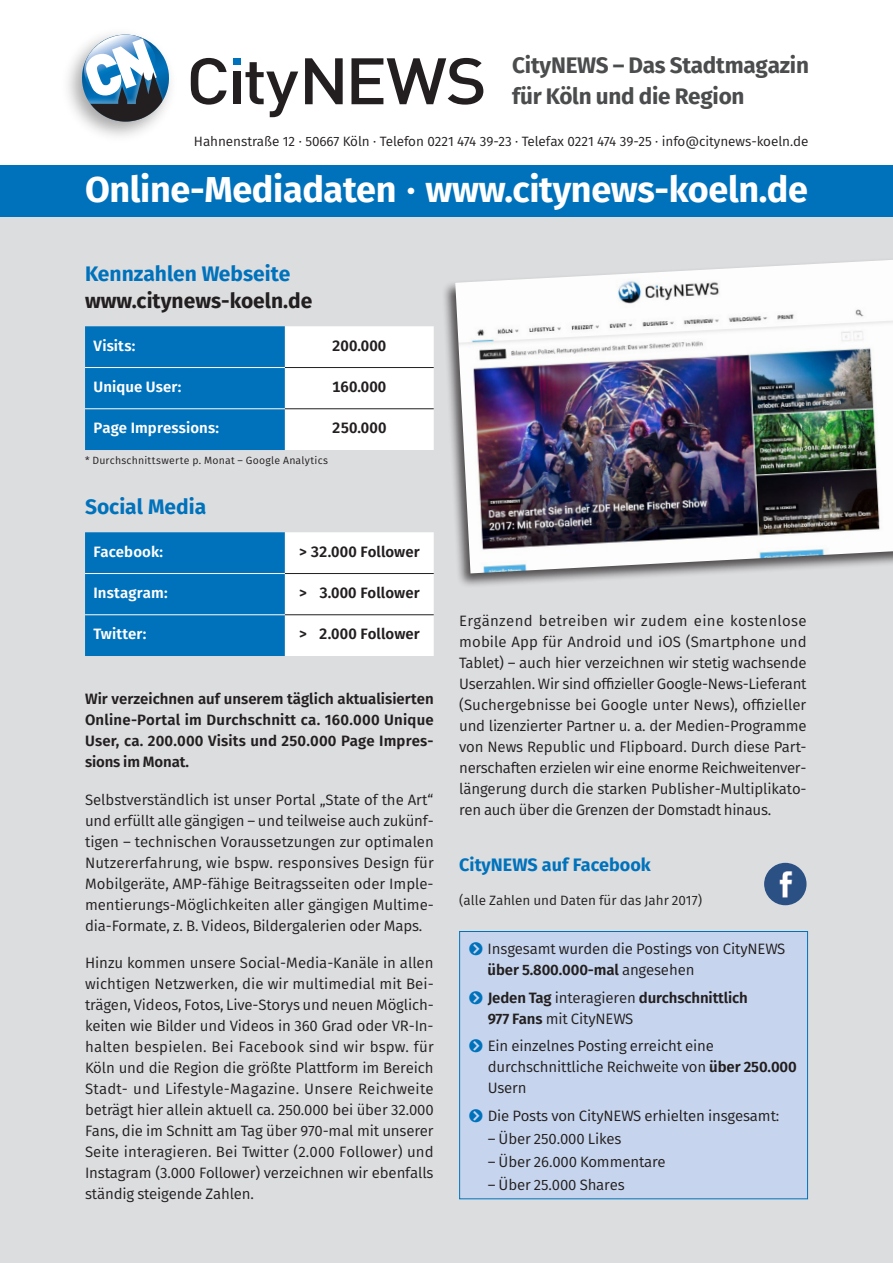
<style>
.page{position:relative;width:893px;height:1263px;background:#fff}
.page>*{position:absolute;margin:0;border:0;box-sizing:border-box;transform-origin:0 0}
.t1{font:700 36px "Fira Sans";letter-spacing:-.01em;color:#fff}
.t2{font:700 22.5px/31.5px "Fira Sans";letter-spacing:-.01em;color:#4b4c4d}
.t3{font:700 21px "Fira Sans";color:#0072bc}
.t4{font:700 21px "Fira Sans";color:#231f20}
.t5{font:700 18px "Fira Sans";color:#0072bc}
.t6{font:15px/21px "Fira Sans";letter-spacing:-.01em;color:#231f20}
.t7{font:600 15px/21px "Fira Sans";letter-spacing:.005em;color:#231f20;text-align:justify}
.t8{font:600 15px "Fira Sans";letter-spacing:.005em;color:#fff}
.t9{font:13.5px "Fira Sans";letter-spacing:-.005em;color:#231f20}
.t10{font:10.5px "Fira Sans";letter-spacing:.02em;color:#231f20}
.s1{font-weight:600}
.s2{font-weight:400}
</style>
<div class="page">
<div style="left:0;top:208px;width:893px;height:1055px;background:#dcdddf"></div>
<div style="left:0;top:166px;width:893px;height:51px;background:#0072bc"></div>
<svg style="left:191px;top:58px;width:36px;height:47px"></svg>
<div style="left:233px;top:72px;width:7px;height:32px;background:#231f20"></div>
<svg style="left:246px;top:62px;width:52px;height:55px"></svg>
<svg style="left:305px;top:58px;width:38px;height:46px"></svg>
<svg style="left:351px;top:58px;width:132px;height:47px"></svg>
<div style="left:233px;top:58px;width:7px;height:7px;background:#0072bc"></div>
<img style="left:68px;top:34px;width:78px;height:102px">
<svg style="left:76px;top:35px;width:94px;height:93px"></svg>
<svg style="left:85px;top:326px;width:349px;height:124px;background:#6daed8"></svg>
<hr style="left:285px;top:367px;width:149px;height:1px;background:#231f20">
<hr style="left:285px;top:408px;width:149px;height:1px;background:#231f20">
<hr style="left:85px;top:367px;width:200px;height:1px;background:#fff">
<hr style="left:85px;top:408px;width:200px;height:1px;background:#fff">
<svg style="left:85px;top:532px;width:349px;height:124px;background:#6daed8"></svg>
<hr style="left:285px;top:573px;width:149px;height:1px;background:#231f20">
<hr style="left:285px;top:614px;width:149px;height:1px;background:#231f20">
<hr style="left:85px;top:614px;width:200px;height:1px;background:#fff">
<hr style="left:85px;top:573px;width:200px;height:1px;background:#fff">
<img style="left:764px;top:863px;width:43px;height:42px;border-radius:21px">
<div style="left:460px;top:931px;width:347px;height:268px;background:#c6d5ed"></div>
<div style="left:459px;top:931px;width:349px;height:268px;border:1px solid #0072bc"></div>
<div style="left:442px;top:257px;width:451px;height:331px;background:#231f20;opacity:.75"></div>
<img style="left:455px;top:260px;width:438px;height:313px">
<h2 class="t2" style="left:512px;top:48px;width:298px">CityNEWS – Das Stadtmagazin für Köln und die Region</h2>
<p class="t9" style="left:194px;top:131px;width:616px">Hahnenstraße 12 · 50667 Köln · Telefon 0221 474 39-23 · Telefax 0221 474 39-25 · info@citynews-koeln.de</p>
<h1 class="t1" style="left:85px;top:159px;width:724px">Online-Mediadaten · www.citynews-koeln.de</h1>
<h3 class="t3" style="left:85px;top:256px;width:207px">Kennzahlen Webseite</h3>
<h3 class="t4" style="left:85px;top:283px;width:229px">www.citynews-koeln.de</h3>
<p class="t8" style="left:94px;top:333px;width:43px">Visits:</p>
<p class="t7" style="left:332px;top:334px;width:56px">200.000</p>
<p class="t8" style="left:94px;top:374px;width:89px">Unique User:</p>
<p class="t7" style="left:332px;top:375px;width:56px">160.000</p>
<p class="t8" style="left:94px;top:415px;width:127px">Page Impressions:</p>
<p class="t7" style="left:332px;top:416px;width:56px">250.000</p>
<p class="t10" style="left:85px;top:453px;width:245px">* Durchschnittswerte p. Monat – Google Analytics</p>
<h3 class="t3" style="left:85px;top:489px;width:123px">Social Media</h3>
<p class="t8" style="left:94px;top:539px;width:71px">Facebook:</p>
<p class="t7" style="left:299px;top:540px;width:123px">&gt; 32.000 Follower</p>
<p class="t8" style="left:94px;top:580px;width:76px">Instagram:</p>
<p class="t7" style="left:299px;top:581px;width:122px">&gt; 3.000 Follower</p>
<p class="t8" style="left:94px;top:621px;width:54px">Twitter:</p>
<p class="t7" style="left:299px;top:622px;width:123px">&gt; 2.000 Follower</p>
<p class="t7" style="left:85px;top:688px;width:350px">Wir verzeichnen auf unserem täglich aktualisierten Online-Portal im Durchschnitt ca. 160.000 Unique User, ca. 200.000 Visits und 250.000 Page Impres&shy;sions im Monat.</p>
<p class="t6" style="left:85px;top:789px;width:350px;text-align:justify">Selbstverständlich ist unser Portal „State of the Art“ und erfüllt alle gängigen – und teilweise auch zukünf&shy;tigen – technischen Voraussetzungen zur optimalen Nutzererfahrung, wie bspw. responsives Design für Mobilgeräte, AMP-fähige Beitragsseiten oder Imple&shy;mentierungs-Möglichkeiten aller gängigen Multime&shy;dia-Formate, z. B. Videos, Bildergalerien oder Maps.</p>
<p class="t6" style="left:85px;top:952px;width:350px">Hinzu kommen unsere Social-Media-Kanäle in allen wichtigen Netzwerken, die wir multimedial mit Bei&shy;trägen, Videos, Fotos, Live-Storys und neuen Möglich&shy;keiten wie Bilder und Videos in 360 Grad oder VR-In&shy;halten bespielen. Bei Facebook sind wir bspw. für Köln und die Region die größte Plattform im Bereich Stadt- und Lifestyle-Magazine. Unsere Reichweite beträgt hier allein aktuell ca. 250.000 bei über 32.000<br>Fans, die im Schnitt am Tag über 970-mal mit unserer Seite interagieren. Bei Twitter (2.000 Follower) und Instagram (3.000 Follower) verzeichnen wir ebenfalls ständig steigende Zahlen.</p>
<p class="t6" style="left:459px;top:610px;width:349px;text-align:justify">Ergänzend betreiben wir zudem eine kostenlose mobile App für Android und iOS (Smartphone und Tablet) – auch hier verzeichnen wir stetig wachsende Userzahlen. Wir sind offizieller Google-News-Lieferant (Suchergebnisse bei Google unter News), offizieller und lizenzierter Partner u. a. der Medien-Programme von News Republic und Flipboard. Durch diese Part&shy;nerschaften erzielen wir eine enorme Reichweitenver&shy;längerung durch die starken Publisher-Multiplikato&shy;ren auch über die Grenzen der Domstadt hinaus.</p>
<p class="t5" style="left:459px;top:849px;width:193px">CityNEWS auf Facebook</p>
<p class="t9" style="left:459px;top:890px;width:244px">(alle Zahlen und Daten für das Jahr 2017)</p>
<p class="t6" style="left:488px;top:938px;width:299px">Insgesamt wurden die Postings von CityNEWS <span class="s1">über 5.800.000-mal</span> angesehen</p>
<p class="t7" style="left:488px;top:986px;width:262px">Jeden Tag <span class="s2">interagieren</span> durchschnittlich<br>977 Fans <span class="s2">mit CityNEWS</span></p>
<p class="t6" style="left:488px;top:1035px;width:311px">Ein einzelnes Posting erreicht eine durchschnittliche Reichweite von <span class="s1">über 250.000<br></span>Usern</p>
<p class="t6" style="left:488px;top:1104px;width:293px">Die Posts von CityNEWS erhielten insgesamt:</p>
<p class="t6" style="left:488px;top:1127px;width:135px">– Über 250.000 Likes</p>
<p class="t6" style="left:488px;top:1151px;width:180px">– Über 26.000 Kommentare</p>
<p class="t6" style="left:488px;top:1174px;width:139px">– Über 25.000 Shares</p>
</div>
